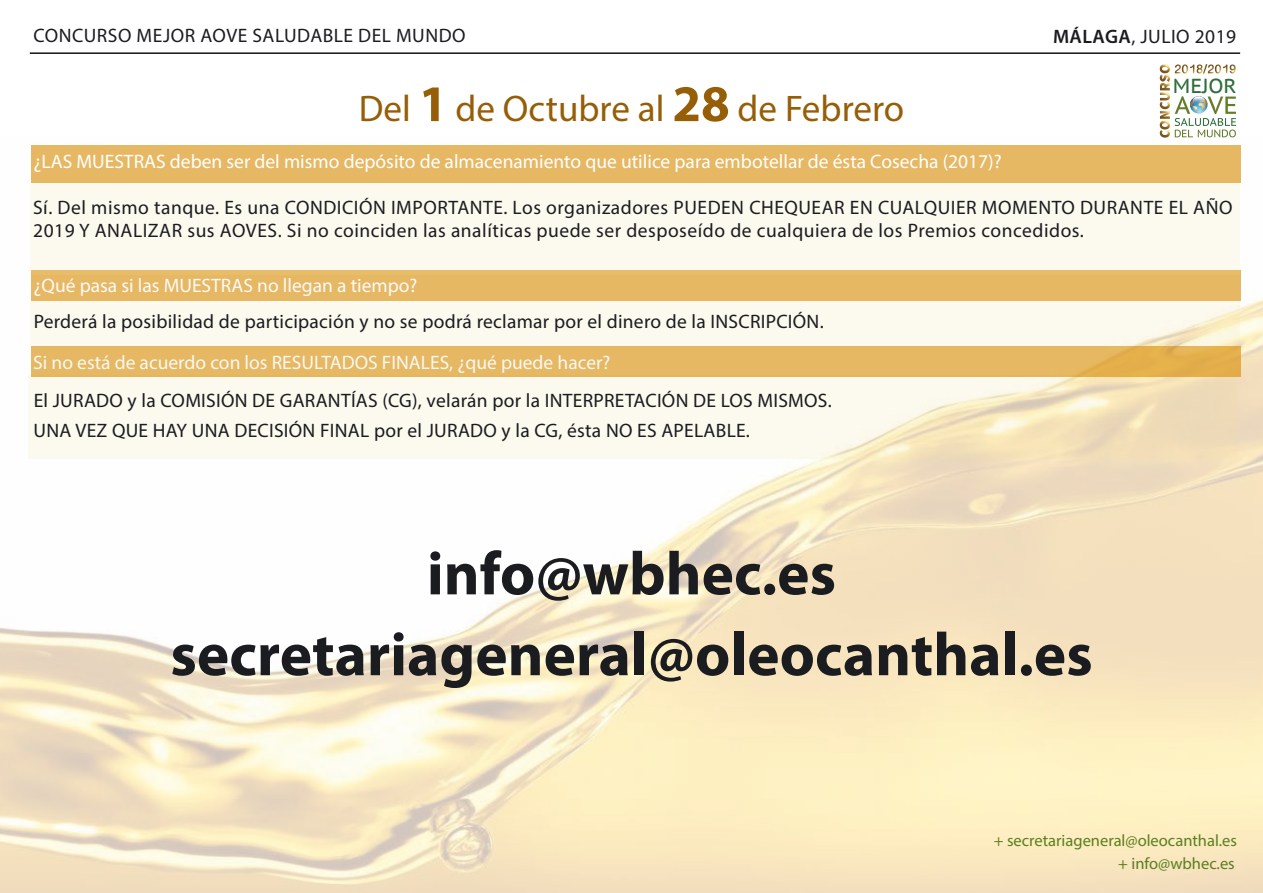
<style>
.page{position:relative;width:1263px;height:893px;background:#fff}
.page>*{position:absolute;margin:0;border:0;box-sizing:border-box;transform-origin:0 0}
.t1{font:700 61.35px/80.8px "Myriad Pro";color:#1b1c20;text-align:center}
.t2{font:37.05px "Myriad Pro";color:#955e07}
.t3{font:20.25px "PT Sans Caption";letter-spacing:-.005em;color:#2f6d3b}
.t4{font:19.5px/23.4px "Myriad Pro";letter-spacing:.025em;color:#1b1c20}
.t5{font:19.5px "Myriad Pro";color:#fff}
.t6{font:19.5px "Myriad Pro";color:#f8f8f2}
.t7{font:19.5px "Myriad Pro";color:#fafaf8}
.t8{font:16.5px "Myriad Pro";color:#5a7f1f}
.s1{font-weight:600}
.s2{font-weight:700;font-size:51.75px}
</style>
<div class="page">
<img style="left:0;top:145px;width:1263px;height:748px">
<hr style="left:30px;top:52px;width:1210px;height:2px;background:#181112">
<div style="left:31px;top:301px;width:1209px;height:46px;background:#fcf9ee"></div>
<svg style="left:28px;top:375px;width:1210px;height:84px;background:#f9f2e1"></svg>
<div style="left:31px;top:145px;width:1209px;height:38px;background:#e6b863"></div>
<div style="left:31px;top:271px;width:1209px;height:30px;background:#e6b863"></div>
<svg style="left:31px;top:347px;width:1209px;height:30px;background:#e5b65f"></svg>
<div style="left:31px;top:183px;width:1209px;height:92px;background:#fcf9ee"></div>
<svg style="left:1160px;top:64px;width:76px;height:74px"></svg>
<p class="t4" style="left:33px;top:24px;width:434px">CONCURSO MEJOR AOVE SALUDABLE DEL MUNDO</p>
<p class="t4" style="left:1053px;top:24px;width:185px"><span class="s1">MÁLAGA</span>, JULIO 2019</p>
<h2 class="t2" style="left:359px;top:86px;width:547px">Del <span class="s2">1</span> de Octubre al <span class="s2">28</span> de Febrero</h2>
<p class="t5" style="left:34px;top:150px;width:969px">¿LAS MUESTRAS deben ser del mismo depósito de almacenamiento que utilice para embotellar de ésta Cosecha (2017)?</p>
<p class="t3" style="left:1173px;top:72px;width:65px">MEJOR</p>
<p class="t4" style="left:33px;top:195px;width:1201px">Sí. Del mismo tanque. Es una CONDICIÓN IMPORTANTE. Los organizadores PUEDEN CHEQUEAR EN CUALQUIER MOMENTO DURANTE EL AÑO<br>2019 Y ANALIZAR sus AOVES. Si no coinciden las analíticas puede ser desposeído de cualquiera de los Premios concedidos.</p>
<p class="t7" style="left:34px;top:273px;width:385px">¿Qué pasa si las MUESTRAS no llegan a tiempo?</p>
<p class="t4" style="left:34px;top:310px;width:791px">Perderá la posibilidad de participación y no se podrá reclamar por el dinero de la INSCRIPCIÓN.</p>
<p class="t6" style="left:33px;top:351px;width:579px">Si no está de acuerdo con los RESULTADOS FINALES, ¿qué puede hacer?</p>
<p class="t4" style="left:34px;top:389px;width:800px">El JURADO y la COMISIÓN DE GARANTÍAS (CG), velarán por la INTERPRETACIÓN DE LOS MISMOS.</p>
<p class="t4" style="left:34px;top:419px;width:718px">UNA VEZ QUE HAY UNA DECISIÓN FINAL por el JURADO y la CG, ésta NO ES APELABLE.</p>
<h1 class="t1" style="left:170px;top:534px;width:924px">info@wbhec.es secretariageneral@oleocanthal.es</h1>
<p class="t8" style="left:994px;top:830px;width:245px">+ secretariageneral@oleocanthal.es</p>
<p class="t8" style="left:1118px;top:853px;width:118px">+ info@wbhec.es</p>
</div>
